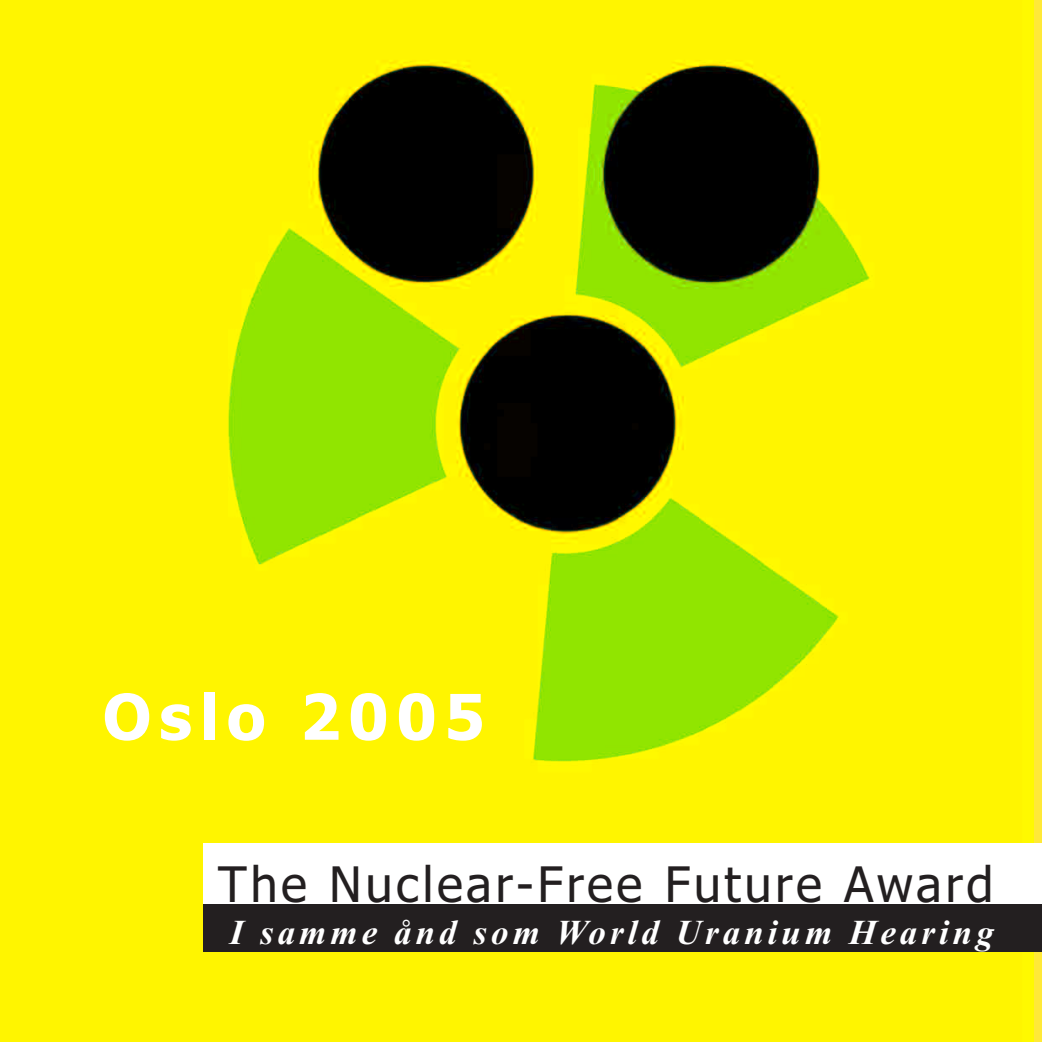
<style>
.page{position:relative;width:1042px;height:1042px;background:#fff}
.page>*{position:absolute;margin:0;border:0;box-sizing:border-box;transform-origin:0 0}
.t1{font:700 63px "Tahoma";letter-spacing:.125em;color:#fff}
.t2{font:49px "Tahoma";letter-spacing:.07em;color:#231f20}
.t3{font:italic 700 35px "Times New Roman";letter-spacing:.115em;color:#fff}
</style>
<div class="page">
<img style="left:0;top:0;width:1033px;height:1042px">
<div style="left:203px;top:843px;width:839px;height:62px;background:#fff"></div>
<div style="left:203px;top:904px;width:839px;height:47px;background:#231f20"></div>
<p class="t1" style="left:103px;top:681px;width:383px">Oslo 2005</p>
<p class="t2" style="left:218px;top:856px;width:776px">The Nuclear-Free Future Award</p>
<p class="t3" style="left:230px;top:911px;width:766px">I samme ånd som World Uranium Hearing</p>
</div>
